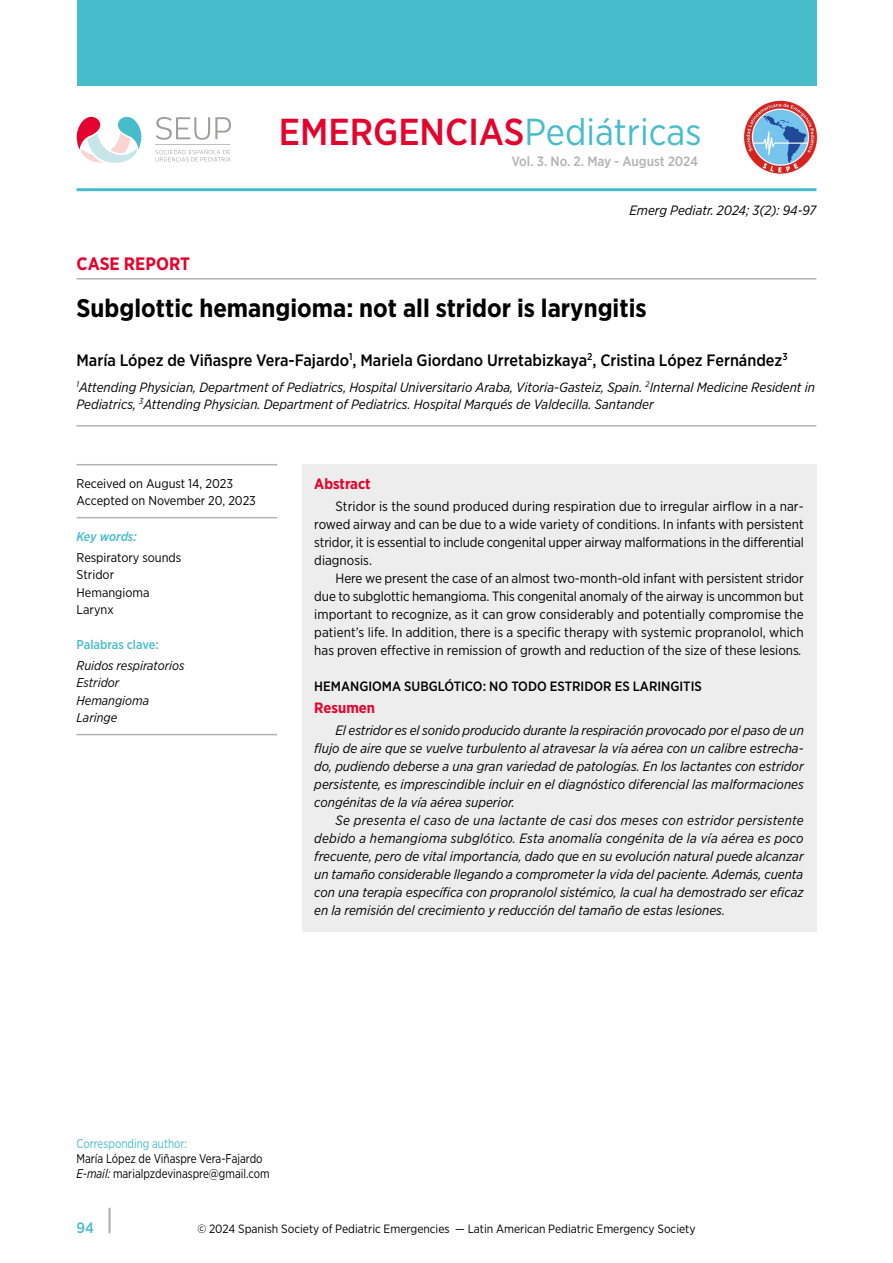
<style>
.page{position:relative;width:893px;height:1263px;background:#fff}
.page>*{position:absolute;margin:0;border:0;box-sizing:border-box;transform-origin:0 0}
.t1{font:500 37.5px "Gotham Narrow";color:#e4032c}
.t2{font:700 25.5px "Gotham Narrow";color:#000}
.t3{font:700 18px "Gotham Narrow";color:#e4032c}
.t4{font:500 16.5px "Gotham Narrow";color:#000}
.t5{font:700 15px "Gotham Narrow";color:#e4032c}
.t6{font:500 15px "Gotham Narrow";color:#47bcca}
.t7{font:italic 13.5px/18px "Gotham Narrow";color:#000;text-align:justify}
.t8{font:13.5px/18px "Gotham Narrow";color:#000;text-align:justify}
.t9{font:500 13.5px "Gotham Narrow";color:#000}
.t10{font:500 13.5px "Gotham Narrow";color:#b3b2b2}
.t11{font:12.75px/17.2px "Gotham Narrow";color:#000}
.t12{font:12.75px/15px "Gotham Narrow";color:#000;scale:.9 1}
.t13{font:italic 12.75px/17.2px "Gotham Narrow";color:#000}
.t14{font:12.75px "Gotham Narrow";color:#47bcca;scale:.9 1}
.t15{font:500 12.75px "Gotham Narrow";color:#47bcca}
.t16{font:italic 500 12.75px "Gotham Narrow";letter-spacing:-.01em;color:#47bcca}
.t17{font:12px "Gotham Narrow";color:#000}
.s1{font-weight:400;color:#47bcca}
.s2{font-style:italic}
</style>
<div class="page">
<hr style="left:108px;top:1208px;width:3px;height:25px;background:#b3b2b2">
<hr style="left:77px;top:188px;width:739px;height:3px;background:#47bcca">
<hr style="left:77px;top:425px;width:739px;height:2px;background:#b3b2b2">
<hr style="left:77px;top:278px;width:739px;height:2px;background:#b3b2b2">
<hr style="left:77px;top:734px;width:200px;height:1px;background:#b3b2b2">
<hr style="left:77px;top:464px;width:200px;height:1px;background:#b3b2b2">
<hr style="left:77px;top:517px;width:200px;height:1px;background:#b3b2b2">
<div style="left:302px;top:464px;width:514px;height:468px;background:#ededed"></div>
<img style="left:744px;top:100px;width:74px;height:74px">
<svg style="left:77px;top:116px;width:64px;height:47px"></svg>
<svg style="left:155px;top:117px;width:76px;height:45px"></svg>
<div style="left:77px;top:0;width:739px;height:85px;background:#47bcca"></div>
<h1 class="t1" style="left:279px;top:108px;width:424px">EMERGENCIAS<span class="s1">Pediátricas</span></h1>
<p class="t10" style="left:511px;top:153px;width:188px">Vol. 3. No. 2. May - August 2024</p>
<p class="t7" style="left:629px;top:201px;width:189px">Emerg Pediatr. 2024; 3(2): 94-97</p>
<h3 class="t3" style="left:77px;top:252px;width:115px">CASE REPORT</h3>
<h2 class="t2" style="left:77px;top:291px;width:572px">Subglottic hemangioma: not all stridor is laryngitis</h2>
<p class="t4" style="left:77px;top:350px;width:713px">María López de Viñaspre Vera-Fajardo<sup>1</sup>, Mariela Giordano Urretabizkaya<sup>2</sup>, Cristina López Fernández<sup>3</sup></p>
<p class="t7" style="left:77px;top:378px;width:740px;line-height:17.2px"><sup>1</sup>Attending Physician, Department of Pediatrics, Hospital Universitario Araba, Vitoria-Gasteiz, Spain. <sup>2</sup>Internal Medicine Resident in<br>Pediatrics, <sup>3</sup>Attending Physician. Department of Pediatrics. Hospital Marqués de Valdecilla. Santander</p>
<p class="t11" style="left:77px;top:474px;width:181px">Received on August 14, 2023<br>Accepted on November 20, 2023</p>
<p class="t16" style="left:77px;top:528px;width:62px">Key words:</p>
<p class="t11" style="left:77px;top:549px;width:106px">Respiratory sounds<br>Stridor<br>Hemangioma<br>Larynx</p>
<p class="t15" style="left:77px;top:636px;width:84px">Palabras clave:</p>
<p class="t13" style="left:77px;top:657px;width:110px">Ruidos respiratorios<br>Estridor<br>Hemangioma<br>Laringe</p>
<p class="t5" style="left:314px;top:474px;width:58px">Abstract</p>
<p class="t8" style="left:314px;top:497px;width:491px;text-indent:21px">Stridor is the sound produced during respiration due to irregular airflow in a nar&shy;rowed airway and can be due to a wide variety of conditions. In infants with persistent stridor, it is essential to include congenital upper airway malformations in the differential diagnosis.</p>
<p class="t8" style="left:314px;top:569px;width:491px;text-indent:21px">Here we present the case of an almost two-month-old infant with persistent stridor due to subglottic hemangioma. This congenital anomaly of the airway is uncommon but important to recognize, as it can grow considerably and potentially compromise the patient’s life. In addition, there is a specific therapy with systemic propranolol, which has proven effective in remission of growth and reduction of the size of these lesions<span class="s2">.</span></p>
<p class="t9" style="left:314px;top:678px;width:389px">HEMANGIOMA SUBGLÓTICO: NO TODO ESTRIDOR ES LARINGITIS</p>
<p class="t5" style="left:314px;top:698px;width:62px">Resumen</p>
<p class="t7" style="left:314px;top:721px;width:491px;text-indent:21px">El estridor es el sonido producido durante la respiración provocado por el paso de un flujo de aire que se vuelve turbulento al atravesar la vía aérea con un calibre estrecha&shy;do, pudiendo deberse a una gran variedad de patologías. En los lactantes con estridor persistente, es imprescindible incluir en el diagnóstico diferencial las malformaciones congénitas de la vía aérea superior.</p>
<p class="t7" style="left:314px;top:811px;width:491px;text-indent:21px">Se presenta el caso de una lactante de casi dos meses con estridor persistente debido a hemangioma subglótico. Esta anomalía congénita de la vía aérea es poco frecuente, pero de vital importancia, dado que en su evolución natural puede alcanzar un tamaño considerable llegando a comprometer la vida del paciente. Además, cuenta con una terapia específica con propranolol sistémico, la cual ha demostrado ser eficaz en la remisión del crecimiento y reducción del tamaño de estas lesiones.</p>
<p class="t14" style="left:77px;top:1135px;width:125px">Corresponding author:</p>
<p class="t12" style="left:77px;top:1151px;width:216px">María López de Viñaspre Vera-Fajardo<br><span class="s2">E-mail:</span> marialpzdevinaspre@gmail.com</p>
<p class="t6" style="left:77px;top:1218px;width:19px">94</p>
<p class="t17" style="left:197px;top:1221px;width:500px">© 2024 Spanish Society of Pediatric Emergencies — Latin American Pediatric Emergency Society</p>
</div>
